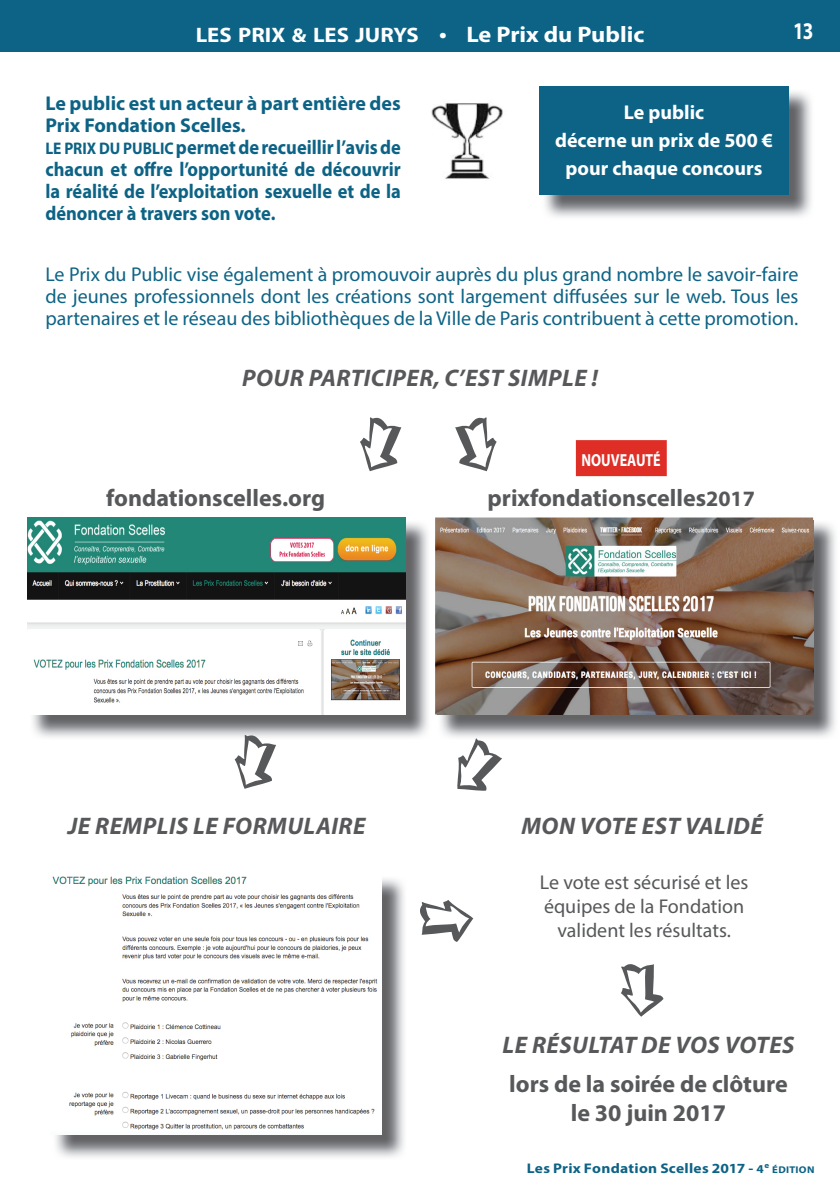
<style>
.page{position:relative;width:840px;height:1191px;background:#fff}
.page>*{position:absolute;margin:0;border:0;box-sizing:border-box;transform-origin:0 0}
.t1{font:italic 700 24px "Myriad Pro";letter-spacing:.02em;color:#57585a}
.t2{font:700 24px/28.8px "Myriad Pro";color:#57585a;text-align:center}
.t3{font:700 24px "Myriad Pro";color:#fff;scale:.8 1}
.t4{font:700 21px "Myriad Pro";color:#fff;scale:1.08 1}
.t5{font:20px/22px "Myriad Pro";color:#0d6385;text-align:justify}
.t6{font:700 20px/22px "Myriad Pro";color:#0d6385}
.t7{font:20px/24px "Myriad Pro";color:#57585a;text-align:center}
.t8{font:700 20px/28px "Myriad Pro";color:#fff;text-align:center}
.t9{font:700 17.6px "Myriad Pro";letter-spacing:-.005em;color:#fff;scale:.8 1}
.t10{font:700 14px "Myriad Pro";letter-spacing:.02em;color:#0d6385;scale:1.1 1}
.t11{font:700 9.8px "Myriad Pro";letter-spacing:.025em;color:#0d6385;scale:1.1 1}
.s1{font-size:20px}
.s2{font-size:22.4px}
.s3{font-size:16.8px}
.s4{font-size:22px}
.s5{font-size:12px}
</style>
<div class="page">
<img style="left:33px;top:520px;width:395px;height:217px">
<img style="left:28px;top:517px;width:377px;height:197px">
<img style="left:56px;top:879px;width:348px;height:278px">
<img style="left:52px;top:876px;width:329px;height:258px">
<svg style="left:360px;top:417px;width:41px;height:54px"></svg>
<svg style="left:455px;top:417px;width:41px;height:54px"></svg>
<svg style="left:420px;top:900px;width:53px;height:42px"></svg>
<div style="left:0;top:0;width:839px;height:51px;background:#0d6385"></div>
<div style="left:575px;top:440px;width:91px;height:36px;background:#de2e26"></div>
<img style="left:545px;top:89px;width:266px;height:128px">
<div style="left:539px;top:86px;width:249px;height:109px;background:#0d6385"></div>
<svg style="left:234px;top:734px;width:42px;height:55px"></svg>
<img style="left:431px;top:102px;width:72px;height:77px">
<svg style="left:621px;top:964px;width:42px;height:52px"></svg>
<img style="left:437px;top:520px;width:399px;height:217px">
<svg style="left:457px;top:738px;width:45px;height:53px"></svg>
<img style="left:435px;top:517px;width:377px;height:197px">
<img style="left:437px;top:520px;width:375px;height:194px">
<p class="t4" style="left:195px;top:21px;width:416px">LES PRIX <span class="s1">&amp;</span> LES JURYS <sup>.</sup> <span class="s2">Le Prix du Public</span></p>
<p class="t6" style="left:45px;top:91px;width:357px">Le public est un acteur à part entière des Prix Fondation Scelles.<br><span class="s3">LE PRIX DU PUBLIC</span> permet de recueillir l’avis de chacun et offre l’opportunité de découvrir la réalité de l’exploitation sexuelle et de la dénoncer à travers son vote.</p>
<p class="t8" style="left:555px;top:98px;width:219px">Le public<br>décerne un prix de 500 € pour chaque concours</p>
<p class="t3" style="left:792px;top:15px;width:27px">13</p>
<p class="t5" style="left:45px;top:263px;width:754px">Le Prix du Public vise également à promouvoir auprès du plus grand nombre le savoir-faire de jeunes professionnels dont les créations sont largement diffusées sur le web. Tous les partenaires et le réseau des bibliothèques de la Ville de Paris contribuent à cette promotion.</p>
<p class="t1" style="left:242px;top:362px;width:357px">POUR PARTICIPER, C’EST SIMPLE !</p>
<p class="t9" style="left:581px;top:449px;width:100px">NOUVEAUTÉ</p>
<p class="t2" style="left:106px;top:483px;width:220px">fondationscelles.org</p>
<p class="t2" style="left:487px;top:483px;width:269px">prixfondationscelles<span class="s4">2017</span></p>
<p class="t1" style="left:68px;top:810px;width:299px">JE REMPLIS LE FORMULAIRE</p>
<p class="t1" style="left:521px;top:810px;width:242px">MON VOTE EST VALIDÉ</p>
<p class="t7" style="left:539px;top:870px;width:210px">Le vote est sécurisé et les équipes de la Fondation valident les résultats.</p>
<p class="t1" style="left:502px;top:1029px;width:293px">LE RÉSULTAT DE VOS VOTES</p>
<p class="t2" style="left:509px;top:1069px;width:280px">lors de la soirée de clôture le 30 juin 2017</p>
<p class="t10" style="left:526px;top:1159px;width:222px">Les Prix Fondation Scelles 2017 - <span class="s5">4</span><sup>e</sup></p>
<p class="t11" style="left:771px;top:1163px;width:40px">ÉDITION</p>
</div>
